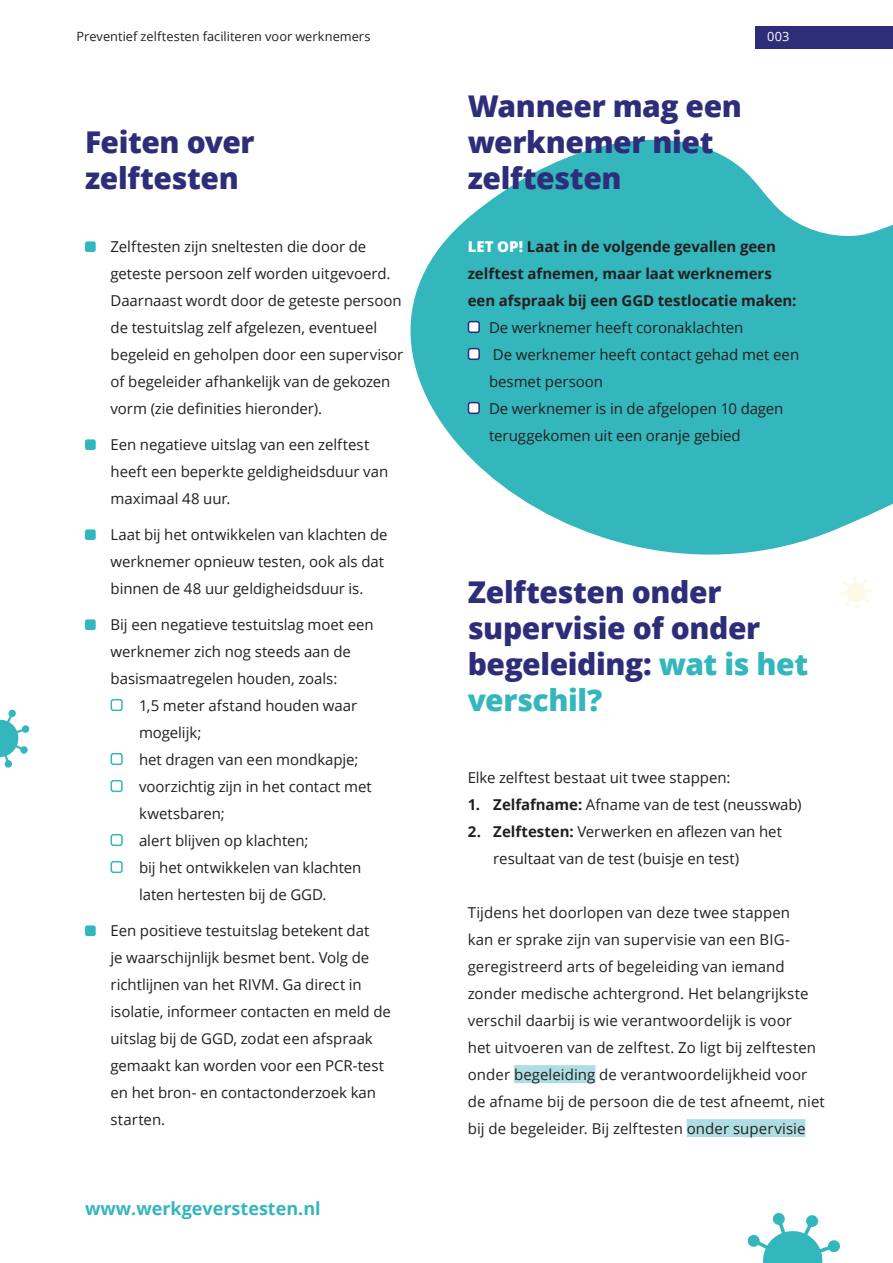
<style>
.page{position:relative;width:893px;height:1263px;background:#fff}
.page>*{position:absolute;margin:0;border:0;box-sizing:border-box;transform-origin:0 0}
.t1{font:800 30px/36px "Open Sans";letter-spacing:-.015em;color:#2e2d7a}
.t2{font:700 18px "Open Sans";color:#33b6bc}
.t3{font:15px/27px "Open Sans";letter-spacing:-.005em;color:#231f20}
.t4{font:700 15px/27px "Open Sans";letter-spacing:-.005em;color:#231f20}
.t5{font:12.75px "Open Sans";letter-spacing:.005em;color:#231f20}
.t6{font:12.75px "Open Sans";color:#fff}
.s1{font-weight:800;color:#fff}
.s2{color:#33b6bc}
.s3{font-weight:700}
</style>
<div class="page">
<div style="left:755px;top:26px;width:138px;height:23px;background:#2e2d7a"></div>
<svg style="left:410px;top:139px;width:483px;height:416px;fill:#33b6bc"></svg>
<div style="left:514px;top:1065px;width:81px;height:18px;background:#aedee3"></div>
<div style="left:687px;top:1119px;width:118px;height:18px;background:#aedee3"></div>
<div style="left:468px;top:322px;width:11px;height:10px;background:#fff;border-radius:2px"></div>
<div style="left:468px;top:321px;width:12px;height:12px;border:2px solid #2e2d7a;border-radius:2px"></div>
<div style="left:468px;top:349px;width:11px;height:10px;background:#fff;border-radius:2px"></div>
<div style="left:468px;top:348px;width:12px;height:12px;border:2px solid #2e2d7a;border-radius:2px"></div>
<div style="left:468px;top:403px;width:11px;height:10px;background:#fff;border-radius:2px"></div>
<div style="left:468px;top:402px;width:12px;height:12px;border:2px solid #2e2d7a;border-radius:2px"></div>
<div style="left:85px;top:241px;width:11px;height:11px;background:#33b6bc;border-radius:2px"></div>
<div style="left:85px;top:439px;width:11px;height:11px;background:#33b6bc;border-radius:2px"></div>
<div style="left:85px;top:529px;width:11px;height:11px;background:#33b6bc;border-radius:2px"></div>
<div style="left:85px;top:619px;width:11px;height:11px;background:#33b6bc;border-radius:2px"></div>
<div style="left:111px;top:699px;width:12px;height:12px;border:2px solid #33b6bc;border-radius:2px"></div>
<div style="left:111px;top:753px;width:12px;height:12px;border:2px solid #33b6bc;border-radius:2px"></div>
<div style="left:111px;top:780px;width:12px;height:12px;border:2px solid #33b6bc;border-radius:2px"></div>
<div style="left:111px;top:834px;width:12px;height:12px;border:2px solid #33b6bc;border-radius:2px"></div>
<div style="left:111px;top:861px;width:12px;height:12px;border:2px solid #33b6bc;border-radius:2px"></div>
<div style="left:85px;top:925px;width:11px;height:11px;background:#33b6bc;border-radius:2px"></div>
<svg style="left:747px;top:1213px;width:93px;height:50px"></svg>
<svg style="left:0;top:709px;width:30px;height:59px"></svg>
<svg style="left:840px;top:576px;width:32px;height:32px"></svg>
<p class="t5" style="left:77px;top:28px;width:295px">Preventief zelftesten faciliteren voor werknemers</p>
<p class="t6" style="left:767px;top:28px;width:24px">003</p>
<h1 class="t1" style="left:85px;top:123px;width:171px">Feiten over zelftesten</h1>
<p class="t3" style="left:111px;top:233px;width:294px">Zelftesten zijn sneltesten die door de geteste persoon zelf worden uitgevoerd.<br>Daarnaast wordt door de geteste persoon de testuitslag zelf afgelezen, eventueel begeleid en geholpen door een supervisor of begeleider afhankelijk van de gekozen vorm (zie definities hieronder).</p>
<p class="t3" style="left:111px;top:431px;width:279px">Een negatieve uitslag van een zelftest heeft een beperkte geldigheidsduur van maximaal 48 uur.</p>
<p class="t3" style="left:111px;top:521px;width:279px">Laat bij het ontwikkelen van klachten de werknemer opnieuw testen, ook als dat binnen de 48 uur geldigheidsduur is.</p>
<p class="t3" style="left:111px;top:611px;width:265px">Bij een negatieve testuitslag moet een werknemer zich nog steeds aan de basismaatregelen houden, zoals:</p>
<p class="t3" style="left:139px;top:692px;width:234px">1,5 meter afstand houden waar mogelijk;<br>het dragen van een mondkapje; voorzichtig zijn in het contact met kwetsbaren;<br>alert blijven op klachten;<br>bij het ontwikkelen van klachten laten hertesten bij de GGD.</p>
<p class="t3" style="left:111px;top:917px;width:282px">Een positieve testuitslag betekent dat<br>je waarschijnlijk besmet bent. Volg de richtlijnen van het RIVM. Ga direct in isolatie, informeer contacten en meld de uitslag bij de GGD, zodat een afspraak gemaakt kan worden voor een PCR-test en het bron- en contactonderzoek kan starten.</p>
<p class="t2" style="left:85px;top:1196px;width:237px">www.werkgeverstesten.nl</p>
<h1 class="t1" style="left:468px;top:87px;width:276px">Wanneer mag een werknemer niet zelftesten</h1>
<p class="t4" style="left:468px;top:233px;width:330px"><span class="s1">LET OP!</span> Laat in de volgende gevallen geen zelftest afnemen, maar laat werknemers een afspraak bij een GGD testlocatie maken:</p>
<p class="t3" style="left:489px;top:314px;width:312px">De werknemer heeft coronaklachten<br>De werknemer heeft contact gehad met een besmet persoon<br>De werknemer is in de afgelopen 10 dagen teruggekomen uit een oranje gebied</p>
<h1 class="t1" style="left:468px;top:573px;width:342px">Zelftesten onder supervisie of onder begeleiding: <span class="s2">wat is het verschil?</span></h1>
<p class="t3" style="left:468px;top:764px;width:264px">Elke zelftest bestaat uit twee stappen:</p>
<p class="t3" style="left:468px;top:791px;width:335px"><span class="s3">1. Zelfafname:</span> Afname van de test (neusswab)</p>
<p class="t3" style="left:493px;top:818px;width:290px;text-indent:-26px"><span class="s3">2. Zelftesten:</span> Verwerken en aflezen van het resultaat van de test (buisje en test)</p>
<p class="t3" style="left:468px;top:899px;width:359px">Tijdens het doorlopen van deze twee stappen<br>kan er sprake zijn van supervisie van een BIG&shy;geregistreerd arts of begeleiding van iemand zonder medische achtergrond. Het belangrijkste verschil daarbij is wie verantwoordelijk is voor<br>het uitvoeren van de zelftest. Zo ligt bij zelftesten onder begeleiding de verantwoordelijkheid voor de afname bij de persoon die de test afneemt, niet bij de begeleider. Bij zelftesten onder supervisie</p>
</div>
